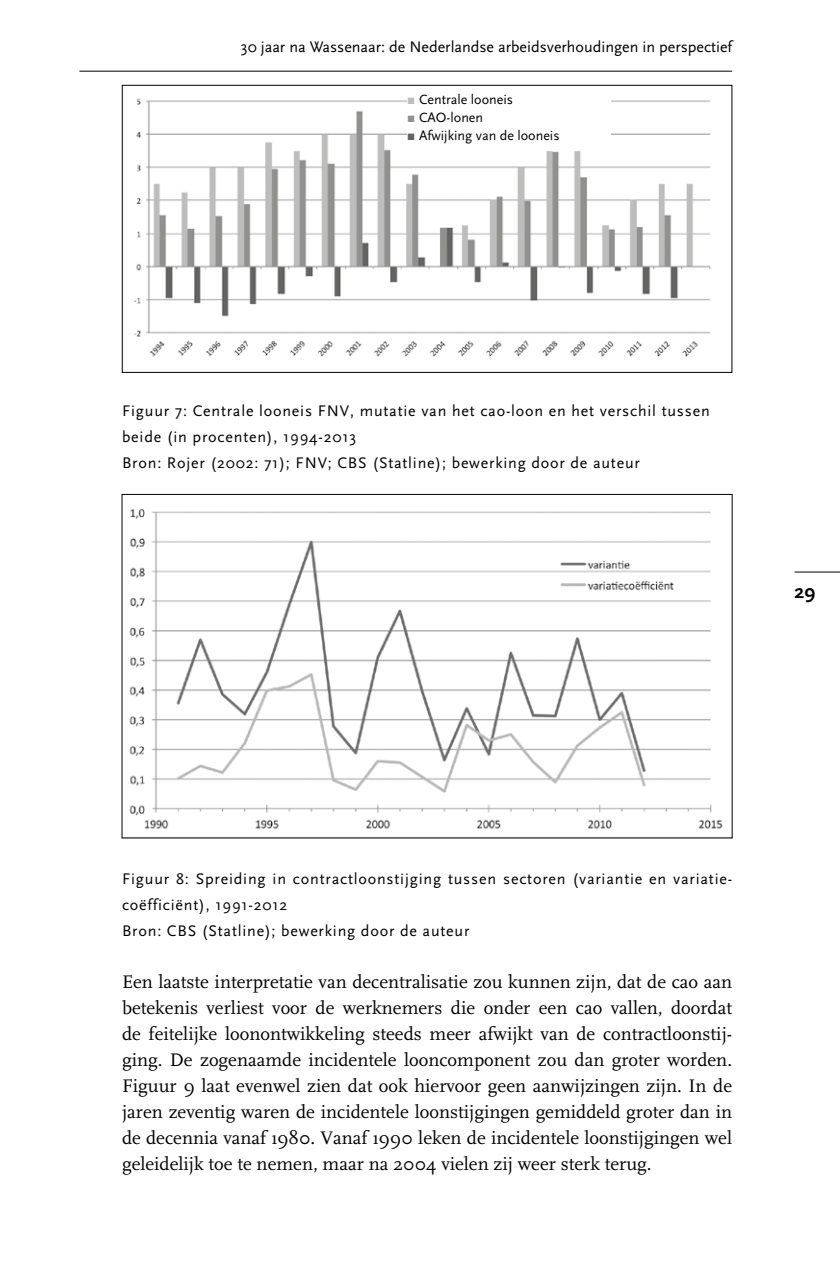
<style>
.page{position:relative;width:840px;height:1270px;background:#fff}
.page>*{position:absolute;margin:0;border:0;box-sizing:border-box;transform-origin:0 0}
.t1{font:700 20px "Scala Sans Pro";color:#000}
.t2{font:19px/26px "Scala Pro";color:#000;text-align:justify}
.t3{font:16px/26px "Scala Sans Pro";letter-spacing:.05em;color:#000}
.t4{font:16px "Scala Sans Pro";color:#000}
.t5{font:14px "Scala Sans Pro";color:#000}
.s1{color:#bdbdbd}
.s2{color:#919190}
.s3{color:#646363}
</style>
<div class="page">
<hr style="left:794px;top:572px;width:45px;height:1px;background:#000">
<hr style="left:79px;top:71px;width:652px;height:1px;background:#000">
<img style="left:134px;top:98px;width:577px;height:259px">
<div style="left:122px;top:85px;width:609px;height:288px;border:1px solid #000"></div>
<img style="left:129px;top:508px;width:594px;height:321px">
<div style="left:406px;top:94px;width:203px;height:49px;background:#fff"></div>
<p class="t4" style="left:241px;top:37px;width:492px">30 jaar na Wassenaar: de Nederlandse arbeidsverhoudingen in perspectief</p>
<p class="t5" style="left:406px;top:91px;width:108px"><span class="s1">▪</span> Centrale looneis</p>
<p class="t5" style="left:406px;top:109px;width:78px"><span class="s2">▪</span> CAO-lonen</p>
<p class="t5" style="left:406px;top:127px;width:154px"><span class="s3">▪</span> Afwijking van de looneis</p>
<p class="t3" style="left:122px;top:398px;width:589px">Figuur 7: Centrale looneis FNV, mutatie van het cao-loon en het verschil tussen beide (in procenten), 1994-2013<br>Bron: Rojer (2002: 71); FNV; CBS (Statline); bewerking door de auteur</p>
<p class="t1" style="left:794px;top:580px;width:22px">29</p>
<p class="t3" style="left:122px;top:866px;width:611px">Figuur 8: Spreiding in contractloonstijging tussen sectoren (variantie en variatie&shy;coëfficiënt), 1991-2012<br>Bron: CBS (Statline); bewerking door de auteur</p>
<p class="t2" style="left:122px;top:969px;width:611px">Een laatste interpretatie van decentralisatie zou kunnen zijn, dat de cao aan betekenis verliest voor de werknemers die onder een cao vallen, doordat de feitelijke loonontwikkeling steeds meer afwijkt van de contractloonstij&shy;ging. De zogenaamde incidentele looncomponent zou dan groter worden.<br>Figuur 9 laat evenwel zien dat ook hiervoor geen aanwijzingen zijn. In de jaren zeventig waren de incidentele loonstijgingen gemiddeld groter dan in de decennia vanaf 1980. Vanaf 1990 leken de incidentele loonstijgingen wel geleidelijk toe te nemen, maar na 2004 vielen zij weer sterk terug.</p>
</div>
